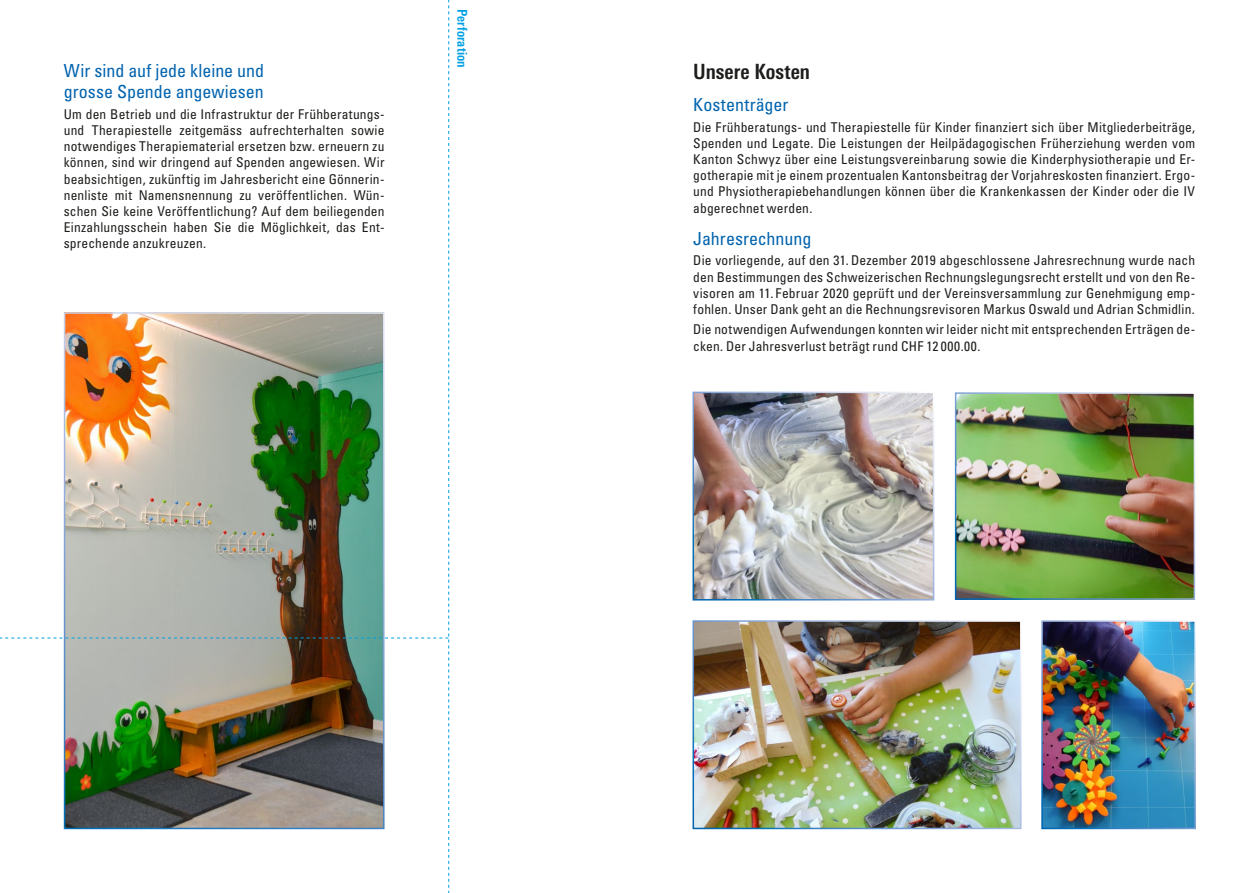
<style>
.page{position:relative;width:1259px;height:893px;background:#fff}
.page>*{position:absolute;margin:0;border:0;box-sizing:border-box;transform-origin:0 0}
.t1{font:700 condensed 21px "Linotype Univers";color:#1d1d1b}
.t2{font:condensed 18px/21.6px "Univers";color:#0063af}
.t3{font:condensed 13.5px/16.2px "Univers";letter-spacing:.01em;color:#1d1d1b;text-align:justify}
.t4{font:700 condensed 13.5px "Linotype Univers";letter-spacing:.015em;color:#009fe3}
</style>
<div class="page">
<img style="left:958px;top:395px;width:234px;height:202px">
<div style="left:955px;top:392px;width:240px;height:208px;border:2px solid #fff"></div>
<img style="left:1044px;top:623px;width:149px;height:203px">
<img style="left:695px;top:623px;width:323px;height:203px">
<div style="left:692px;top:620px;width:329px;height:209px;border:2px solid #fff"></div>
<img style="left:695px;top:395px;width:236px;height:202px">
<div style="left:692px;top:392px;width:242px;height:208px;border:2px solid #fff"></div>
<svg style="left:0;top:0;width:449px;height:893px"></svg>
<h2 class="t2" style="left:64px;top:59px;width:202px">Wir sind auf jede kleine und grosse Spende angewiesen</h2>
<p class="t3" style="left:64px;top:106px;width:322px">Um den Betrieb und die Infrastruktur der Frühberatungs&shy;und Therapiestelle zeitgemäss aufrechterhalten sowie notwendiges Therapiematerial ersetzen bzw. erneuern zu können, sind wir dringend auf Spenden angewiesen. Wir beabsichtigen, zukünftig im Jahresbericht eine Gönnerin&shy;nenliste mit Namensnennung zu veröffentlichen. Wün&shy;schen Sie keine Veröffentlichung? Auf dem beiliegenden Einzahlungsschein haben Sie die Möglichkeit, das Ent&shy;sprechende anzukreuzen.</p>
<p class="t4" style="left:470px;top:9px;width:61px;rotate:90deg">Perforation</p>
<h1 class="t1" style="left:693px;top:59px;width:118px">Unsere Kosten</h1>
<h2 class="t2" style="left:693px;top:94px;width:97px">Kostenträger</h2>
<p class="t3" style="left:693px;top:119px;width:503px">Die Frühberatungs- und Therapiestelle für Kinder finanziert sich über Mitgliederbeiträge, Spenden und Legate. Die Leistungen der Heilpädagogischen Früherziehung werden vom Kanton Schwyz über eine Leistungsvereinbarung sowie die Kinderphysiotherapie und Er&shy;gotherapie mit je einem prozentualen Kantonsbeitrag der Vorjahreskosten finanziert. Ergo&shy;und Physiotherapiebehandlungen können über die Krankenkassen der Kinder oder die IV abgerechnet werden.</p>
<h2 class="t2" style="left:693px;top:227px;width:120px">Jahresrechnung</h2>
<p class="t3" style="left:693px;top:252px;width:503px">Die vorliegende, auf den 31. Dezember 2019 abgeschlossene Jahresrechnung wurde nach den Bestimmungen des Schweizerischen Rechnungslegungsrecht erstellt und von den Re&shy;visoren am 11. Februar 2020 geprüft und der Vereinsversammlung zur Genehmigung emp&shy;fohlen. Unser Dank geht an die Rechnungsrevisoren Markus Oswald und Adrian Schmidlin.</p>
<p class="t3" style="left:693px;top:321px;width:503px">Die notwendigen Aufwendungen konnten wir leider nicht mit entsprechenden Erträgen de&shy;cken. Der Jahresverlust beträgt rund CHF 12 000.00.</p>
</div>
